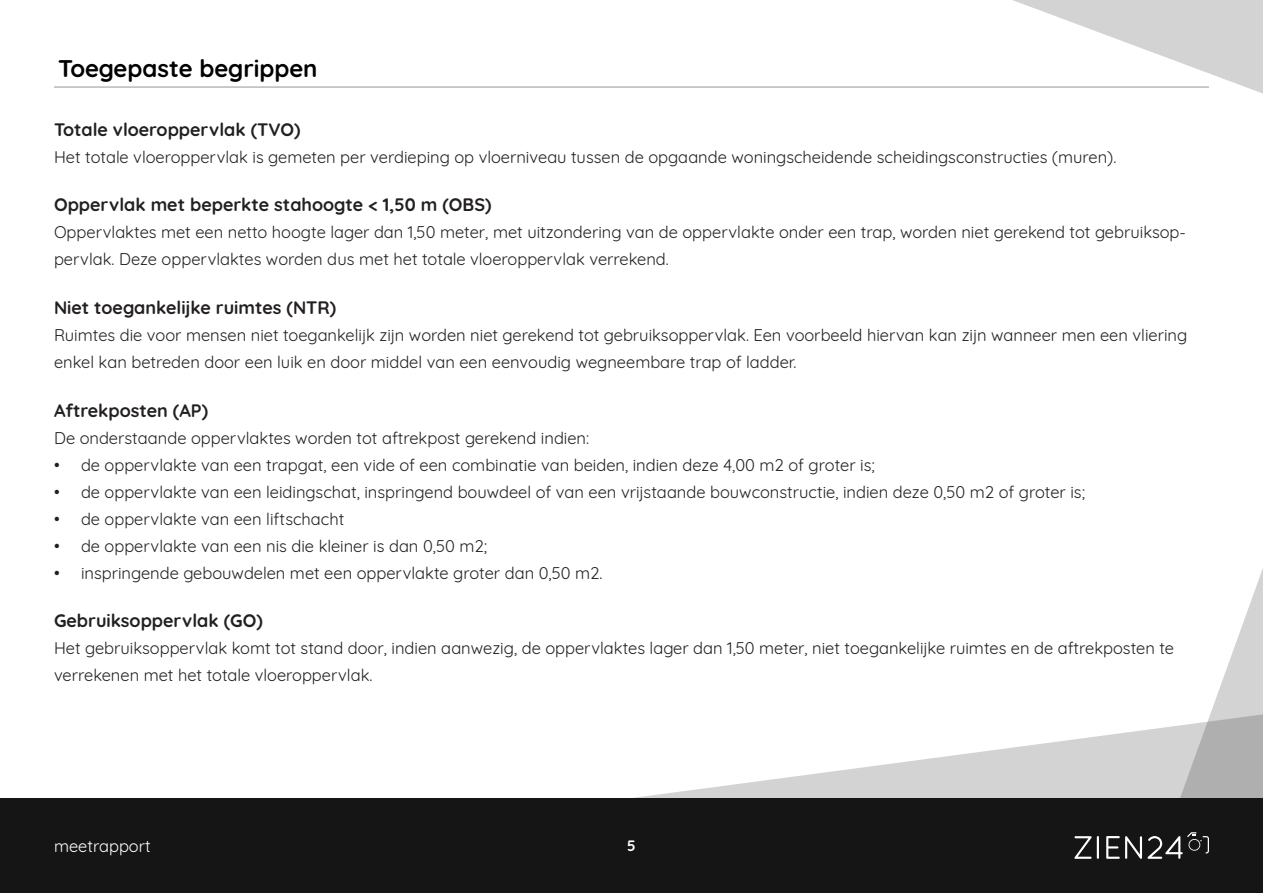
<style>
.page{position:relative;width:1263px;height:893px;background:#fff}
.page>*{position:absolute;margin:0;border:0;box-sizing:border-box;transform-origin:0 0}
.t1{font:700 24px "Quicksand";color:#000}
.Tussenkop{font:700 18px "Quicksand";color:#231f20}
.t2{font:16.5px/27px "Quicksand";color:#231f20}
.t3{font:16.5px "Quicksand";color:#fff}
.t4{font:700 15px "Quicksand";color:#fff}
</style>
<div class="page">
<div style="left:0;top:798px;width:1263px;height:95px;background:#151515"></div>
<svg style="left:1074px;top:836px;width:18px;height:23px"></svg>
<hr style="left:1097px;top:836px;width:2px;height:23px;background:#fff">
<svg style="left:1106px;top:832px;width:103px;height:27px"></svg>
<svg style="left:634px;top:725px;width:546px;height:73px"></svg>
<svg style="left:1180px;top:568px;width:83px;height:230px"></svg>
<svg style="left:1013px;top:0;width:250px;height:94px"></svg>
<hr style="left:54px;top:86px;width:1155px;height:2px;background:#b8b9bc">
<h1 class="t1" style="left:58px;top:49px;width:261px">Toegepaste begrippen</h1>
<p class="Tussenkop" style="left:54px;top:114px;width:248px">Totale vloeroppervlak (TVO)</p>
<p class="t2" style="left:54px;top:142px;width:1064px">Het totale vloeroppervlak is gemeten per verdieping op vloerniveau tussen de opgaande woningscheidende scheidingsconstructies (muren).</p>
<p class="Tussenkop" style="left:54px;top:190px;width:439px">Oppervlak met beperkte stahoogte &lt; 1,50 m (OBS)</p>
<p class="t2" style="left:54px;top:217px;width:1133px">Oppervlaktes met een netto hoogte lager dan 1,50 meter, met uitzondering van de oppervlakte onder een trap, worden niet gerekend tot gebruiksop&shy;pervlak. Deze oppervlaktes worden dus met het totale vloeroppervlak verrekend.</p>
<p class="Tussenkop" style="left:54px;top:293px;width:284px">Niet toegankelijke ruimtes (NTR)</p>
<p class="t2" style="left:54px;top:320px;width:1135px">Ruimtes die voor mensen niet toegankelijk zijn worden niet gerekend tot gebruiksoppervlak. Een voorbeeld hiervan kan zijn wanneer men een vliering enkel kan betreden door een luik en door middel van een eenvoudig wegneembare trap of ladder.</p>
<p class="Tussenkop" style="left:54px;top:395px;width:156px">Aftrekposten (AP)</p>
<p class="t2" style="left:54px;top:423px;width:537px">De onderstaande oppervlaktes worden tot aftrekpost gerekend indien:</p>
<p class="t2" style="left:54px;top:450px;width:822px">• de oppervlakte van een trapgat, een vide of een combinatie van beiden, indien deze 4,00 m2 of groter is;</p>
<p class="t2" style="left:54px;top:477px;width:1032px">• de oppervlakte van een leidingschat, inspringend bouwdeel of van een vrijstaande bouwconstructie, indien deze 0,50 m2 of groter is;</p>
<p class="t2" style="left:54px;top:504px;width:292px">• de oppervlakte van een liftschacht</p>
<p class="t2" style="left:54px;top:531px;width:435px">• de oppervlakte van een nis die kleiner is dan 0,50 m2;</p>
<p class="t2" style="left:54px;top:558px;width:550px">• inspringende gebouwdelen met een oppervlakte groter dan 0,50 m2.</p>
<p class="Tussenkop" style="left:54px;top:606px;width:210px">Gebruiksoppervlak (GO)</p>
<p class="t2" style="left:54px;top:633px;width:1121px">Het gebruiksoppervlak komt tot stand door, indien aanwezig, de oppervlaktes lager dan 1,50 meter, niet toegankelijke ruimtes en de aftrekposten te verrekenen met het totale vloeroppervlak.</p>
<p class="t3" style="left:54px;top:833px;width:98px">meetrapport</p>
<p class="t4" style="left:627px;top:833px;width:10px">5</p>
</div>
